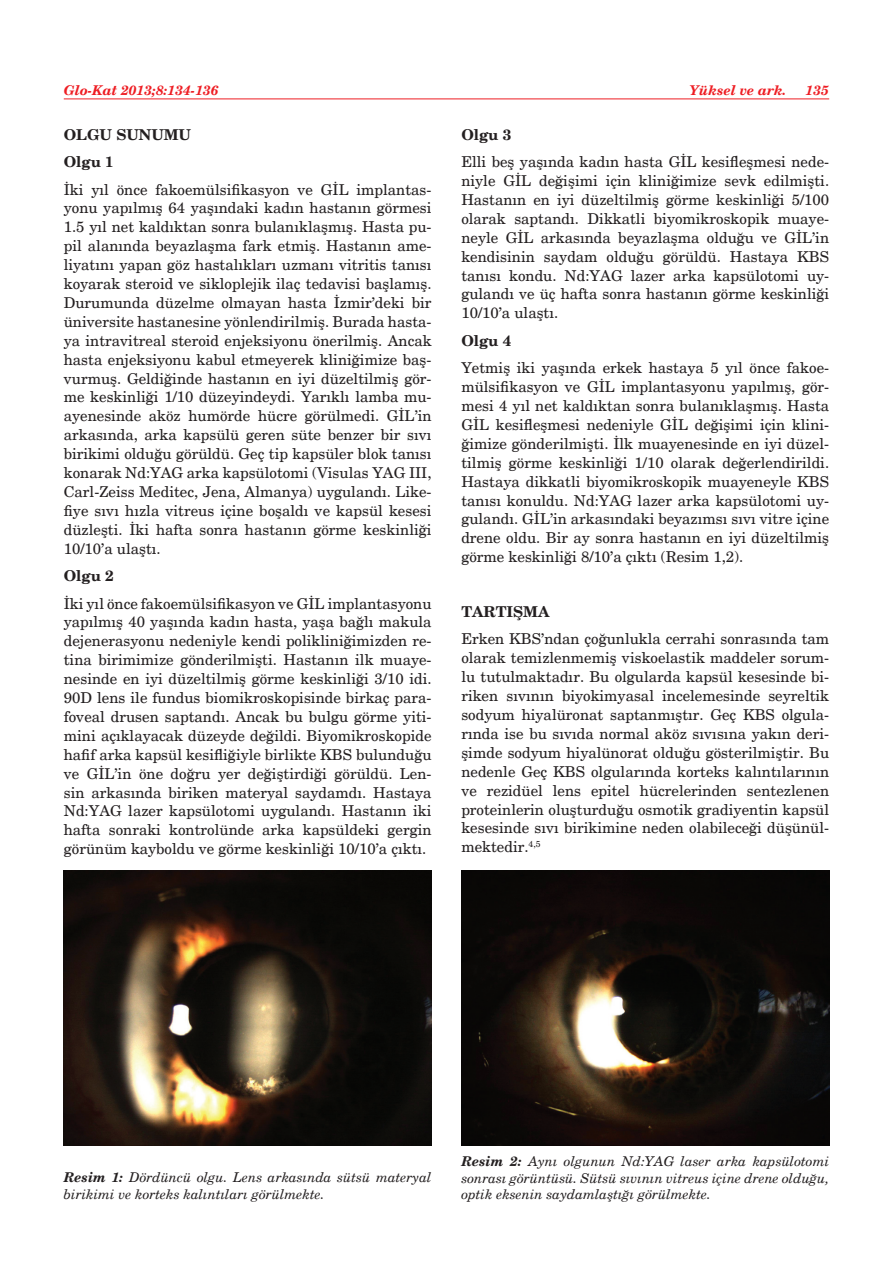
<style>
.page{position:relative;width:893px;height:1263px;background:#fff}
.page>*{position:absolute;margin:0;border:0;box-sizing:border-box;transform-origin:0 0}
.t1{font:15px/18.9px "New Century Schlbk";color:#231f20;text-align:justify}
.t2{font:700 15px "New Century Schlbk";color:#231f20}
.dipnotlar{font:italic 13.5px/16.5px "New Century Schlbk";color:#231f20}
.t3{font:italic 700 13.5px "New Century Schlbk";color:#ee1d23}
.s1{font-weight:700}
</style>
<div class="page">
<hr style="left:64px;top:99px;width:765px;height:1px;background:#ee1d23">
<img style="left:64px;top:870px;width:368px;height:276px">
<img style="left:461px;top:870px;width:368px;height:276px">
<p class="t3" style="left:64px;top:82px;width:156px">Glo-Kat 2013;8:134-136</p>
<p class="t3" style="left:690px;top:82px;width:99px">Yüksel ve ark.</p>
<p class="t3" style="left:806px;top:82px;width:25px">135</p>
<p class="t2" style="left:64px;top:125px;width:129px">OLGU SUNUMU</p>
<p class="t2" style="left:64px;top:152px;width:52px">Olgu 1</p>
<p class="t1" style="left:64px;top:180px;width:369px">İki yıl önce fakoemülsifikasyon ve GİL implantas&shy;yonu yapılmış 64 yaşındaki kadın hastanın görmesi 1.5 yıl net kaldıktan sonra bulanıklaşmış. Hasta pu&shy;pil alanında beyazlaşma fark etmiş. Hastanın ame&shy;liyatını yapan göz hastalıkları uzmanı vitritis tanısı koyarak steroid ve sikloplejik ilaç tedavisi başlamış.<br>Durumunda düzelme olmayan hasta İzmir’deki bir üniversite hastanesine yönlendirilmiş. Burada hasta&shy;ya intravitreal steroid enjeksiyonu önerilmiş. Ancak hasta enjeksiyonu kabul etmeyerek kliniğimize baş&shy;vurmuş. Geldiğinde hastanın en iyi düzeltilmiş gör&shy;me keskinliği 1/10 düzeyindeydi. Yarıklı lamba mu&shy;ayenesinde aköz humörde hücre görülmedi. GİL’in arkasında, arka kapsülü geren süte benzer bir sıvı birikimi olduğu görüldü. Geç tip kapsüler blok tanısı konarak Nd:YAG arka kapsülotomi (Visulas YAG III, Carl-Zeiss Meditec, Jena, Almanya) uygulandı. Like&shy;fiye sıvı hızla vitreus içine boşaldı ve kapsül kesesi düzleşti. İki hafta sonra hastanın görme keskinliği 10/10’a ulaştı.</p>
<p class="t2" style="left:64px;top:566px;width:52px">Olgu 2</p>
<p class="t1" style="left:64px;top:594px;width:369px">İki yıl önce fakoemülsifikasyon ve GİL implantasyonu yapılmış 40 yaşında kadın hasta, yaşa bağlı makula dejenerasyonu nedeniyle kendi polikliniğimizden re&shy;tina birimimize gönderilmişti. Hastanın ilk muaye&shy;nesinde en iyi düzeltilmiş görme keskinliği 3/10 idi.<br>90D lens ile fundus biomikroskopisinde birkaç para&shy;foveal drusen saptandı. Ancak bu bulgu görme yiti&shy;mini açıklayacak düzeyde değildi. Biyomikroskopide hafif arka kapsül kesifliğiyle birlikte KBS bulunduğu ve GİL’in öne doğru yer değiştirdiği görüldü. Len&shy;sin arkasında biriken materyal saydamdı. Hastaya Nd:YAG lazer kapsülotomi uygulandı. Hastanın iki hafta sonraki kontrolünde arka kapsüldeki gergin görünüm kayboldu ve görme keskinliği 10/10’a çıktı.</p>
<p class="t2" style="left:461px;top:125px;width:52px">Olgu 3</p>
<p class="t1" style="left:461px;top:153px;width:369px">Elli beş yaşında kadın hasta GİL kesifleşmesi nede&shy;niyle GİL değişimi için kliniğimize sevk edilmişti.<br>Hastanın en iyi düzeltilmiş görme keskinliği 5/100 olarak saptandı. Dikkatli biyomikroskopik muaye&shy;neyle GİL arkasında beyazlaşma olduğu ve GİL’in kendisinin saydam olduğu görüldü. Hastaya KBS tanısı kondu. Nd:YAG lazer arka kapsülotomi uy&shy;gulandı ve üç hafta sonra hastanın görme keskinliği 10/10’a ulaştı.</p>
<p class="t2" style="left:461px;top:331px;width:52px">Olgu 4</p>
<p class="t1" style="left:461px;top:359px;width:369px">Yetmiş iki yaşında erkek hastaya 5 yıl önce fakoe&shy;mülsifikasyon ve GİL implantasyonu yapılmış, gör&shy;mesi 4 yıl net kaldıktan sonra bulanıklaşmış. Hasta GİL kesifleşmesi nedeniyle GİL değişimi için klini&shy;ğimize gönderilmişti. İlk muayenesinde en iyi düzel&shy;tilmiş görme keskinliği 1/10 olarak değerlendirildi.<br>Hastaya dikkatli biyomikroskopik muayeneyle KBS tanısı konuldu. Nd:YAG lazer arka kapsülotomi uy&shy;gulandı. GİL’in arkasındaki beyazımsı sıvı vitre içine drene oldu. Bir ay sonra hastanın en iyi düzeltilmiş görme keskinliği 8/10’a çıktı (Resim 1,2).</p>
<p class="t2" style="left:461px;top:602px;width:90px">TARTIŞMA</p>
<p class="t1" style="left:461px;top:630px;width:369px">Erken KBS’ndan çoğunlukla cerrahi sonrasında tam olarak temizlenmemiş viskoelastik maddeler sorum&shy;lu tutulmaktadır. Bu olgularda kapsül kesesinde bi&shy;riken sıvının biyokimyasal incelemesinde seyreltik sodyum hiyalüronat saptanmıştır. Geç KBS olgula&shy;rında ise bu sıvıda normal aköz sıvısına yakın deri&shy;şimde sodyum hiyalünorat olduğu gösterilmiştir. Bu nedenle Geç KBS olgularında korteks kalıntılarının ve rezidüel lens epitel hücrelerinden sentezlenen proteinlerin oluşturduğu osmotik gradiyentin kapsül kesesinde sıvı birikimine neden olabileceği düşünül&shy;mektedir.<sup>4,5</sup></p>
<p class="dipnotlar" style="left:64px;top:1168px;width:369px;line-height:17.2px"><span class="s1">Resim 1:</span> Dördüncü olgu. Lens arkasında sütsü materyal birikimi ve korteks kalıntıları görülmekte.</p>
<p class="dipnotlar" style="left:461px;top:1153px;width:369px;text-align:justify"><span class="s1">Resim 2:</span> Aynı olgunun Nd:YAG laser arka kapsülotomi sonrası görüntüsü. Sütsü sıvının vitreus içine drene olduğu, optik eksenin saydamlaştığı görülmekte.</p>
</div>
